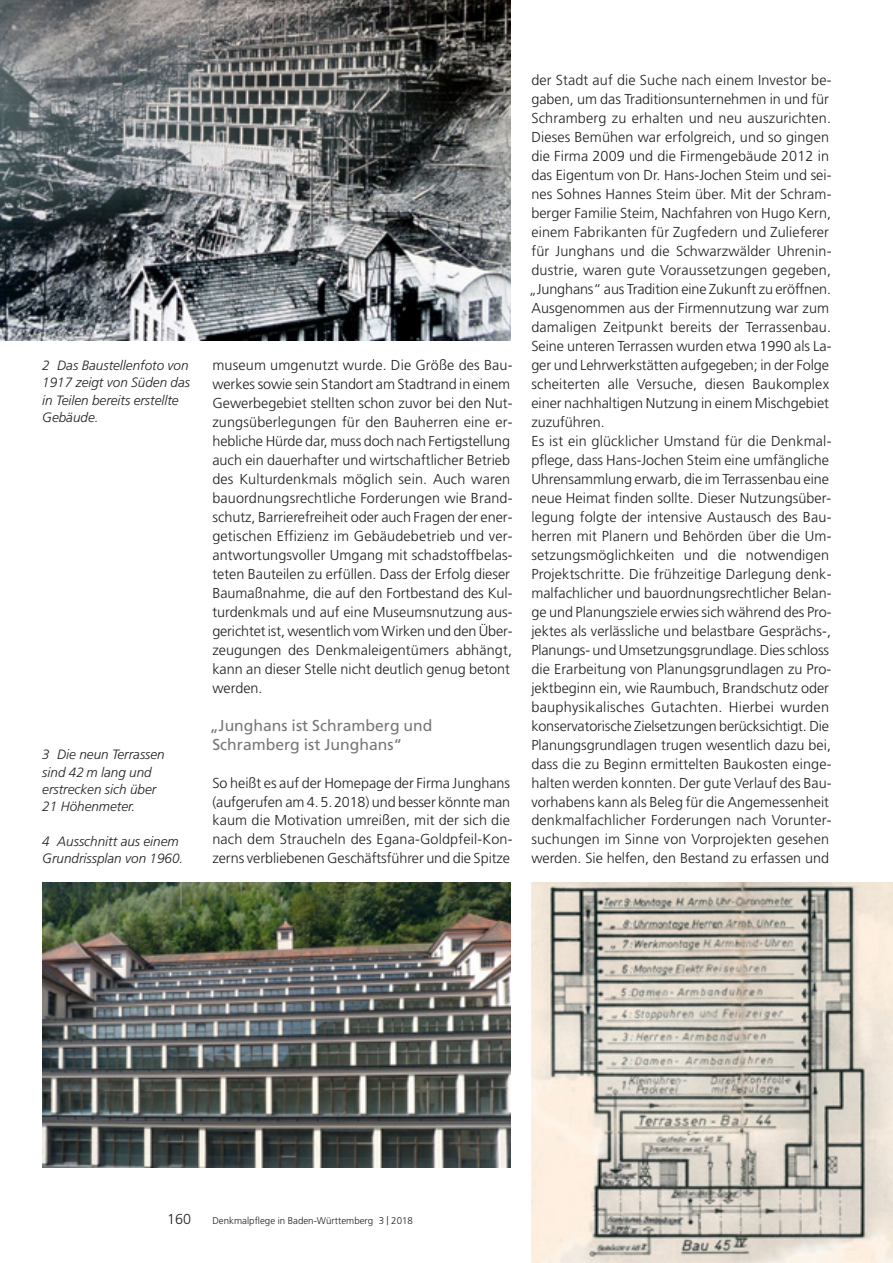
<style>
.page{position:relative;width:893px;height:1263px;background:#fff}
.page>*{position:absolute;margin:0;border:0;box-sizing:border-box;transform-origin:0 0}
.t1{font:15.75px/19px "Frutiger";color:#77787b}
.t2{font:300 14.4px/19px "Frutiger";color:#231f20}
.t3{font:italic 300 13.5px/17.2px "Frutiger";color:#231f20}
.t4{font:300 9.75px "Frutiger";color:#231f20}
.s1{font-size:12px}
</style>
<div class="page">
<img style="left:0;top:0;width:510px;height:341px">
<img style="left:42px;top:882px;width:468px;height:285px">
<img style="left:531px;top:882px;width:361px;height:381px">
<p class="t3" style="left:42px;top:358px;width:149px">2 Das Baustellenfoto von<br>1917 zeigt von Süden das in Teilen bereits erstellte<br>Gebäude.</p>
<p class="t3" style="left:42px;top:747px;width:124px">3 Die neun Terrassen sind 42 m lang und erstrecken sich über<br>21 Höhenmeter.</p>
<p class="t3" style="left:42px;top:833px;width:143px">4 Ausschnitt aus einem<br>Grundrissplan von 1960.</p>
<p class="t2" style="left:212px;top:356px;width:302px">museum umgenutzt wurde. Die Größe des Bau&shy;werkes sowie sein Standort am Stadtrand in einem Gewerbegebiet stellten schon zuvor bei den Nut&shy;zungsüberlegungen für den Bauherren eine er&shy;hebliche Hürde dar, muss doch nach Fertigstellung auch ein dauerhafter und wirtschaftlicher Betrieb des Kulturdenkmals möglich sein. Auch waren bauordnungsrechtliche Forderungen wie Brand&shy;schutz, Barrierefreiheit oder auch Fragen der ener&shy;getischen Effizienz im Gebäudebetrieb und ver&shy;antwortungsvoller Umgang mit schadstoffbelas&shy;teten Bauteilen zu erfüllen. Dass der Erfolg dieser Baumaßnahme, die auf den Fortbestand des Kul&shy;turdenkmals und auf eine Museumsnutzung aus&shy;gerichtet ist, wesentlich vom Wirken und den Über&shy;zeugungen des Denkmaleigentümers abhängt, kann an dieser Stelle nicht deutlich genug betont werden.</p>
<p class="t1" style="left:210px;top:717px;width:224px">„Junghans ist Schramberg und<br>Schramberg ist Junghans“</p>
<p class="t2" style="left:212px;top:774px;width:302px">So heißt es auf der Homepage der Firma Junghans (aufgerufen am 4.5.2018) und besser könnte man kaum die Motivation umreißen, mit der sich die nach dem Straucheln des Egana-Goldpfeil-Kon&shy;zerns verbliebenen Geschäftsführer und die Spitze</p>
<p class="t2" style="left:529px;top:72px;width:304px">der Stadt auf die Suche nach einem Investor be&shy;gaben, um das Traditionsunternehmen in und für Schramberg zu erhalten und neu auszurichten.<br>Dieses Bemühen war erfolgreich, und so gingen die Firma 2009 und die Firmengebäude 2012 in das Eigentum von Dr. Hans-Jochen Steim und sei&shy;nes Sohnes Hannes Steim über. Mit der Schram&shy;berger Familie Steim, Nachfahren von Hugo Kern, einem Fabrikanten für Zugfedern und Zulieferer für Junghans und die Schwarzwälder Uhrenin&shy;dustrie, waren gute Voraussetzungen gegeben, „Junghans“ aus Tradition eine Zukunft zu eröffnen.<br>Ausgenommen aus der Firmennutzung war zum damaligen Zeitpunkt bereits der Terrassenbau.<br>Seine unteren Terrassen wurden etwa 1990 als La&shy;ger und Lehrwerkstätten aufgegeben; in der Folge scheiterten alle Versuche, diesen Baukomplex einer nachhaltigen Nutzung in einem Mischgebiet zuzuführen.<br>Es ist ein glücklicher Umstand für die Denkmal&shy;pflege, dass Hans-Jochen Steim eine umfängliche Uhrensammlung erwarb, die im Terrassenbau eine neue Heimat finden sollte. Dieser Nutzungsüber&shy;legung folgte der intensive Austausch des Bau&shy;herren mit Planern und Behörden über die Um&shy;setzungsmöglichkeiten und die notwendigen Projektschritte. Die frühzeitige Darlegung denk&shy;malfachlicher und bauordnungsrechtlicher Belan - ge und Planungsziele erwies sich während des Pro&shy;jektes als verlässliche und belastbare Gesprächs-, Planungs- und Umsetzungsgrundlage. Dies schloss die Erarbeitung von Planungsgrundlagen zu Pro&shy;jektbeginn ein, wie Raumbuch, Brandschutz oder bauphysikalisches Gutachten. Hierbei wurden konservatorische Zielsetzungen berücksichtigt. Die Planungsgrundlagen trugen wesentlich dazu bei, dass die zu Beginn ermittelten Baukosten einge&shy;halten werden konnten. Der gute Verlauf des Bau&shy;vorhabens kann als Beleg für die Angemessenheit denkmalfachlicher Forderungen nach Vorunter&shy;suchungen im Sinne von Vorprojekten gesehen werden. Sie helfen, den Bestand zu erfassen und</p>
<p class="t2" style="left:167px;top:1211px;width:26px">160</p>
<p class="t4" style="left:212px;top:1217px;width:202px">Denkmalpflege in Baden-Württemberg 3 <span class="s1">|</span> 2018</p>
</div>
